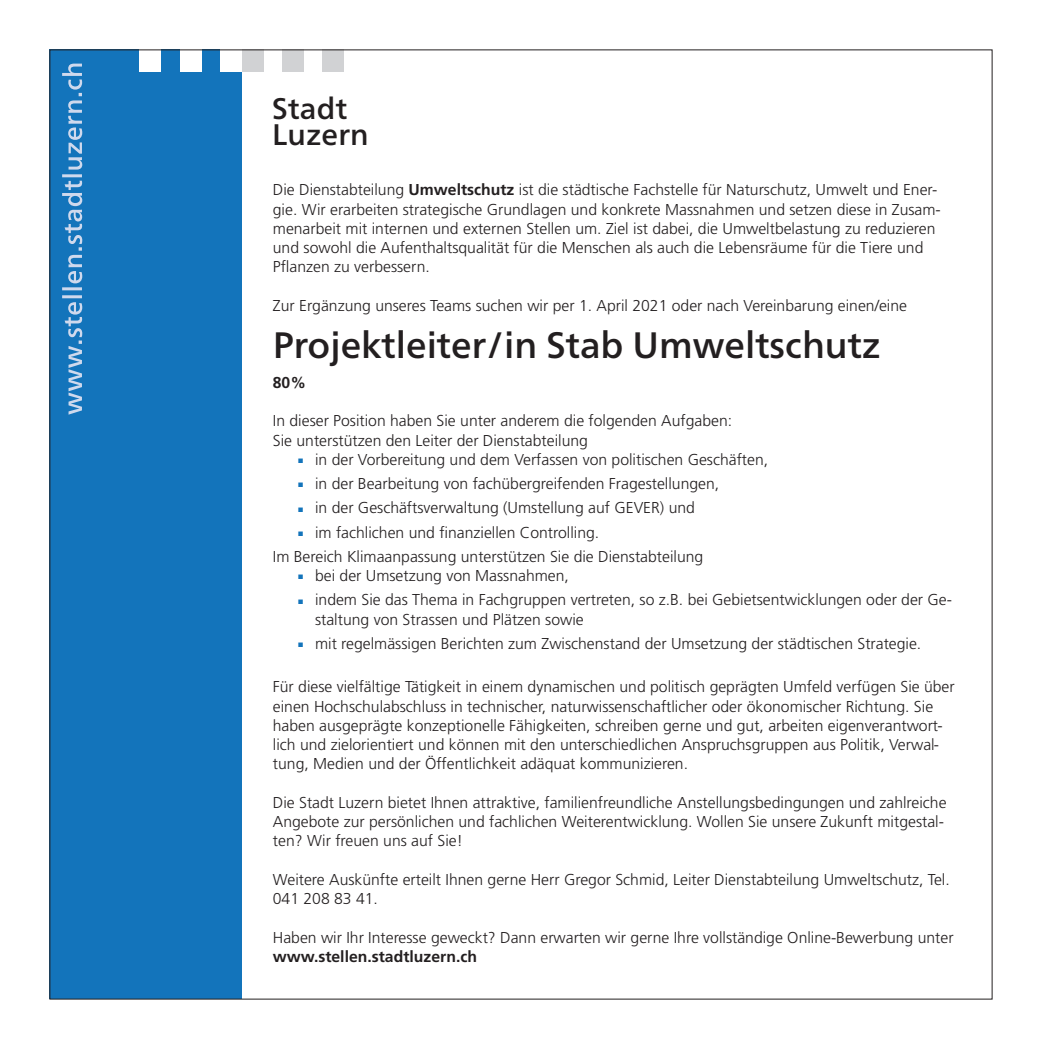
<style>
.page{position:relative;width:1042px;height:1049px;background:#fff}
.page>*{position:absolute;margin:0;border:0;box-sizing:border-box;transform-origin:0 0}
.t1{font:500 36.75px "Frutiger Neue LTW1 G";color:#231f20}
.t2{font:500 29.75px/26.2px "Frutiger Neue LTW1 G";letter-spacing:.01em;color:#231f20}
.t3{font:300 15.75px/19.2px "Frutiger LT Com";color:#231f20}
.t4{font:700 15.75px "Frutiger LT Com";color:#231f20}
.s1{font-weight:700}
.s2{color:#1374bb}
</style>
<div class="page">
<div style="left:50px;top:50px;width:192px;height:949px;background:#1374bb"></div>
<div style="left:242px;top:50px;width:21px;height:22px;background:#d1d2d4"></div>
<div style="left:282px;top:50px;width:22px;height:22px;background:#d1d2d4"></div>
<div style="left:322px;top:50px;width:22px;height:22px;background:#d1d2d4"></div>
<div style="left:139px;top:50px;width:22px;height:22px;background:#fff"></div>
<div style="left:180px;top:50px;width:21px;height:22px;background:#fff"></div>
<div style="left:220px;top:50px;width:22px;height:22px;background:#fff"></div>
<svg style="left:62px;top:210px;width:20px;height:205px"></svg>
<h2 class="t2" style="left:272px;top:99px;width:98px">Stadt<br>Luzern</h2>
<p class="t3" style="left:273px;top:180px;width:669px">Die Dienstabteilung <span class="s1">Umweltschutz</span> ist die städtische Fachstelle für Naturschutz, Umwelt und Ener&shy;gie. Wir erarbeiten strategische Grundlagen und konkrete Massnahmen und setzen diese in Zusam&shy;menarbeit mit internen und externen Stellen um. Ziel ist dabei, die Umweltbelastung zu reduzieren und sowohl die Aufenthaltsqualität für die Menschen als auch die Lebensräume für die Tiere und Pflanzen zu verbessern.</p>
<p class="t3" style="left:273px;top:296px;width:635px">Zur Ergänzung unseres Teams suchen wir per 1. April 2021 oder nach Vereinbarung einen/eine</p>
<h1 class="t1" style="left:273px;top:332px;width:609px">Projektleiter/in Stab Umweltschutz</h1>
<p class="t4" style="left:273px;top:373px;width:35px">80%</p>
<p class="t3" style="left:273px;top:411px;width:461px">In dieser Position haben Sie unter anderem die folgenden Aufgaben:<br>Sie unterstützen den Leiter der Dienstabteilung</p>
<p class="t3" style="left:298px;top:450px;width:472px"><span class="s2">▪</span> in der Vorbereitung und dem Verfassen von politischen Geschäften,</p>
<p class="t3" style="left:298px;top:474px;width:423px"><span class="s2">▪</span> in der Bearbeitung von fachübergreifenden Fragestellungen,</p>
<p class="t3" style="left:298px;top:498px;width:399px"><span class="s2">▪</span> in der Geschäftsverwaltung (Umstellung auf GEVER) und</p>
<p class="t3" style="left:273px;top:520px;width:432px;line-height:24.2px;text-indent:25px"><span class="s2">▪</span> im fachlichen und finanziellen Controlling.<br>Im Bereich Klimaanpassung unterstützen Sie die Dienstabteilung</p>
<p class="t3" style="left:298px;top:566px;width:273px"><span class="s2">▪</span> bei der Umsetzung von Massnahmen,</p>
<p class="t3" style="left:315px;top:590px;width:638px;text-indent:-17px"><span class="s2">▪</span> indem Sie das Thema in Fachgruppen vertreten, so z.B. bei Gebietsentwicklungen oder der Ge&shy;staltung von Strassen und Plätzen sowie</p>
<p class="t3" style="left:298px;top:634px;width:625px"><span class="s2">▪</span> mit regelmässigen Berichten zum Zwischenstand der Umsetzung der städtischen Strategie.</p>
<p class="t3" style="left:273px;top:677px;width:683px">Für diese vielfältige Tätigkeit in einem dynamischen und politisch geprägten Umfeld verfügen Sie über einen Hochschulabschluss in technischer, naturwissenschaftlicher oder ökonomischer Richtung. Sie haben ausgeprägte konzeptionelle Fähigkeiten, schreiben gerne und gut, arbeiten eigenverantwort&shy;lich und zielorientiert und können mit den unterschiedlichen Anspruchsgruppen aus Politik, Verwal&shy;tung, Medien und der Öffentlichkeit adäquat kommunizieren.</p>
<p class="t3" style="left:273px;top:793px;width:675px">Die Stadt Luzern bietet Ihnen attraktive, familienfreundliche Anstellungsbedingungen und zahlreiche<br>Angebote zur persönlichen und fachlichen Weiterentwicklung. Wollen Sie unsere Zukunft mitgestal&shy;ten? Wir freuen uns auf Sie!</p>
<p class="t3" style="left:273px;top:870px;width:678px">Weitere Auskünfte erteilt Ihnen gerne Herr Gregor Schmid, Leiter Dienstabteilung Umweltschutz, Tel.<br>041 208 83 41.</p>
<p class="t3" style="left:273px;top:927px;width:682px">Haben wir Ihr Interesse geweckt? Dann erwarten wir gerne Ihre vollständige Online-Bewerbung unter</p>
<p class="t4" style="left:273px;top:947px;width:206px">www.stellen.stadtluzern.ch</p>
</div>
